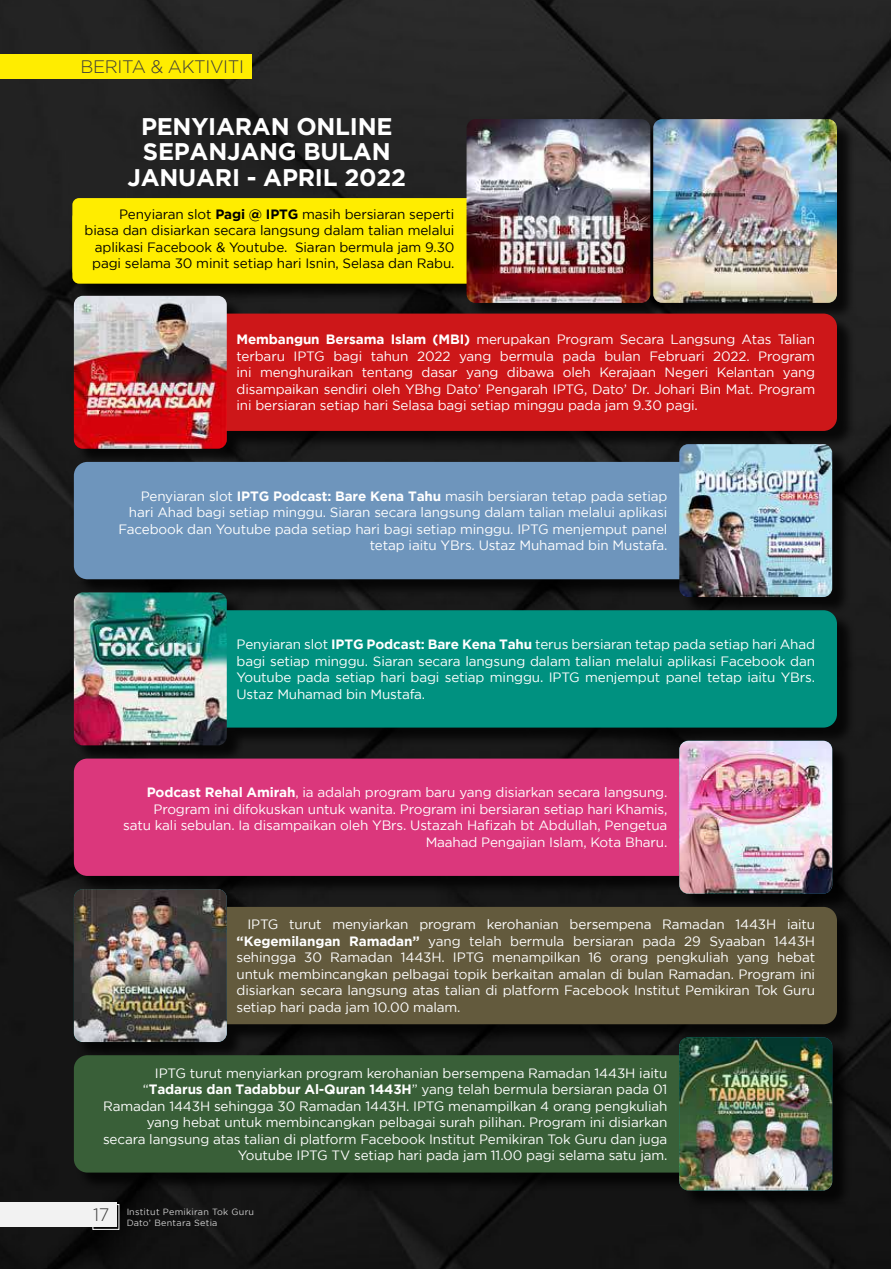
<style>
.page{position:relative;width:891px;height:1269px;background:#fff}
.page>*{position:absolute;margin:0;border:0;box-sizing:border-box;transform-origin:0 0}
.t1{font:700 24px/25.5px "Gotham";letter-spacing:-.01em;color:#fff;text-align:center}
.t2{font:300 18px "Gotham";letter-spacing:-.02em;color:#3c3c3b}
.t3{font:13.5px/16.5px "Gotham";letter-spacing:-.01em;color:#fff;text-align:justify}
.t4{font:13.5px/16.5px "Gotham";letter-spacing:-.01em;color:#000;text-align:right}
.t5{font:9px/10.8px "Gotham";letter-spacing:.03em;color:#fff}
.s1{font-weight:700}
</style>
<div class="page">
<img style="left:0;top:0;width:891px;height:1269px">
<div style="left:75px;top:121px;width:781px;height:1088px;background:#000;opacity:.75"></div>
<svg style="left:69px;top:209px;width:383px;height:108px;background:#131111"></svg>
<div style="left:72px;top:198px;width:428px;height:86px;background:#ffed00;border-radius:7px"></div>
<img style="left:467px;top:119px;width:183px;height:184px">
<div style="left:194px;top:314px;width:643px;height:117px;background:#cd1719;border-radius:14px"></div>
<img style="left:74px;top:296px;width:153px;height:153px">
<div style="left:194px;top:610px;width:643px;height:118px;background:#009180;border-radius:14px"></div>
<img style="left:74px;top:592px;width:153px;height:153px">
<div style="left:194px;top:907px;width:643px;height:117px;background:#635a3d;border-radius:14px"></div>
<img style="left:74px;top:889px;width:153px;height:153px">
<div style="left:74px;top:462px;width:634px;height:117px;background:#6e95bc;border-radius:14px"></div>
<img style="left:679px;top:444px;width:153px;height:153px">
<div style="left:74px;top:759px;width:634px;height:117px;background:#db377c;border-radius:14px"></div>
<img style="left:679px;top:741px;width:153px;height:153px">
<div style="left:74px;top:1055px;width:634px;height:118px;background:#395f38;border-radius:14px"></div>
<img style="left:679px;top:1037px;width:153px;height:153px">
<img style="left:653px;top:119px;width:184px;height:184px">
<div style="left:0;top:54px;width:251px;height:25px;background:#ffed00"></div>
<div style="left:93px;top:1204px;width:26px;height:26px;border:1px solid #fff"></div>
<div style="left:0;top:1203px;width:117px;height:24px;background:#f2f2f2"></div>
<h2 class="t2" style="left:81px;top:57px;width:165px">BERITA &amp; AKTIVITI</h2>
<h1 class="t1" style="left:128px;top:113px;width:280px">PENYIARAN ONLINE<br>SEPANJANG BULAN<br>JANUARI - APRIL 2022</h1>
<p class="t4" style="left:85px;top:206px;width:371px">Penyiaran slot <span class="s1">Pagi @ IPTG</span> masih bersiaran seperti biasa dan disiarkan secara langsung dalam talian melalui aplikasi Facebook &amp; Youtube. Siaran bermula jam 9.30 pagi selama 30 minit setiap hari Isnin, Selasa dan Rabu.</p>
<p class="t3" style="left:237px;top:331px;width:580px"><span class="s1">Membangun Bersama Islam (MBI)</span> merupakan Program Secara Langsung Atas Talian terbaru IPTG bagi tahun 2022 yang bermula pada bulan Februari 2022. Program ini menghuraikan tentang dasar yang dibawa oleh Kerajaan Negeri Kelantan yang disampaikan sendiri oleh YBhg Dato’ Pengarah IPTG, Dato’ Dr. Johari Bin Mat. Program ini bersiaran setiap hari Selasa bagi setiap minggu pada jam 9.30 pagi.</p>
<p class="t3" style="left:119px;top:488px;width:550px;text-align:right">Penyiaran slot <span class="s1">IPTG Podcast: Bare Kena Tahu</span> masih bersiaran tetap pada setiap hari Ahad bagi setiap minggu. Siaran secara langsung dalam talian melalui aplikasi Facebook dan Youtube pada setiap hari bagi setiap minggu. IPTG menjemput panel tetap iaitu YBrs. Ustaz Muhamad bin Mustafa.</p>
<p class="t3" style="left:237px;top:636px;width:580px">Penyiaran slot <span class="s1">IPTG Podcast: Bare Kena Tahu</span> terus bersiaran tetap pada setiap hari Ahad bagi setiap minggu. Siaran secara langsung dalam talian melalui aplikasi Facebook dan Youtube pada setiap hari bagi setiap minggu. IPTG menjemput panel tetap iaitu YBrs.<br>Ustaz Muhamad bin Mustafa.</p>
<p class="t3" style="left:123px;top:784px;width:546px;text-align:right"><span class="s1">Podcast Rehal Amirah</span>, ia adalah program baru yang disiarkan secara langsung.<br>Program ini difokuskan untuk wanita. Program ini bersiaran setiap hari Khamis, satu kali sebulan. Ia disampaikan oleh YBrs. Ustazah Hafizah bt Abdullah, Pengetua Maahad Pengajian Islam, Kota Bharu.</p>
<p class="t3" style="left:237px;top:916px;width:580px;text-indent:11px">IPTG turut menyiarkan program kerohanian bersempena Ramadan 1443H iaitu <span class="s1">“Kegemilangan Ramadan”</span> yang telah bermula bersiaran pada 29 Syaaban 1443H sehingga 30 Ramadan 1443H. IPTG menampilkan 16 orang pengkuliah yang hebat untuk membincangkan pelbagai topik berkaitan amalan di bulan Ramadan. Program ini disiarkan secara langsung atas talian di platform Facebook Institut Pemikiran Tok Guru setiap hari pada jam 10.00 malam.</p>
<p class="t3" style="left:103px;top:1064px;width:566px;text-align:right">IPTG turut menyiarkan program kerohanian bersempena Ramadan 1443H iaitu “<span class="s1">Tadarus dan Tadabbur Al-Quran 1443H</span>” yang telah bermula bersiaran pada 01<br>Ramadan 1443H sehingga 30 Ramadan 1443H. IPTG menampilkan 4 orang pengkuliah yang hebat untuk membincangkan pelbagai surah pilihan. Program ini disiarkan secara langsung atas talian di platform Facebook Institut Pemikiran Tok Guru dan juga Youtube IPTG TV setiap hari pada jam 11.00 pagi selama satu jam.</p>
<h2 class="t2" style="left:93px;top:1205px;width:18px">17</h2>
<p class="t5" style="left:126px;top:1206px;width:129px">Institut Pemikiran Tok Guru<br>Dato’ Bentara Setia</p>
</div>
